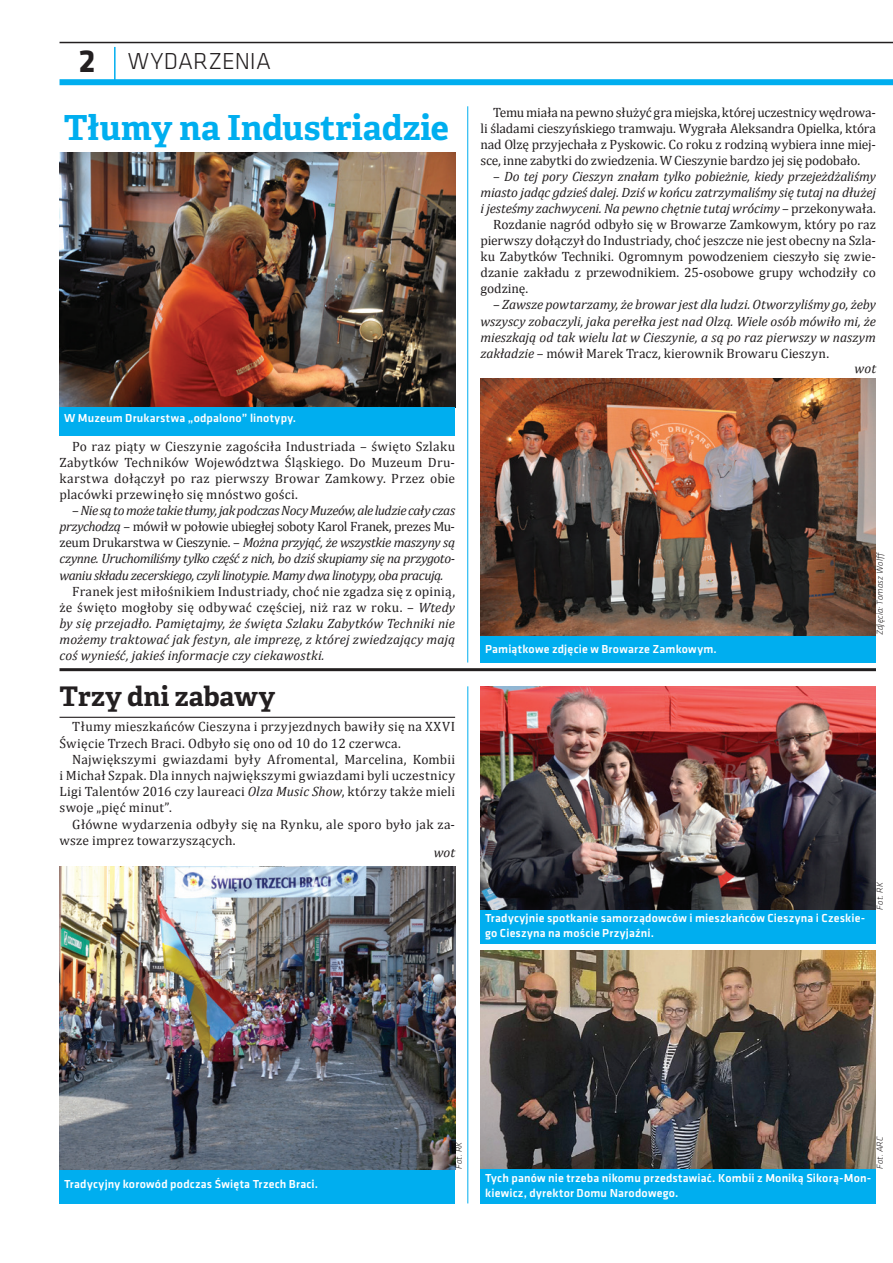
<style>
.page{position:relative;width:893px;height:1263px;background:#fff}
.page>*{position:absolute;margin:0;border:0;box-sizing:border-box;transform-origin:0 0}
.t1{font:700 34.5px "Adelle Basic";color:#00aeef}
.t2{font:700 27px "Adelle Basic";color:#231f20}
.t3{font:300 24px "Klavika";letter-spacing:.005em;color:#231f20}
.t4{font:13.5px/16.2px "Cambria";letter-spacing:.005em;color:#231f20;text-align:justify}
.t5{font:italic 13.5px/16px "Cambria";letter-spacing:-.005em;color:#231f20;text-align:justify}
.t6{font:500 12px/14.4px "Klavika";letter-spacing:.015em;color:#fff}
.t7{font:italic 300 9px "Klavika";letter-spacing:.015em;color:#231f20}
.s1{font-weight:700;font-size:33px}
.s2{font-style:normal}
.s3{font-style:italic}
</style>
<div class="page">
<hr style="left:114px;top:47px;width:2px;height:35px;background:#00aeef">
<div style="left:60px;top:79px;width:833px;height:6px;background:#00aeef"></div>
<hr style="left:60px;top:42px;width:833px;height:1px;background:#231f20">
<hr style="left:467px;top:106px;width:1px;height:556px;background:#00aeef">
<img style="left:60px;top:152px;width:395px;height:255px">
<div style="left:60px;top:407px;width:395px;height:29px;background:#00aeef"></div>
<hr style="left:60px;top:717px;width:395px;height:1px;background:#231f20">
<img style="left:480px;top:951px;width:396px;height:218px">
<div style="left:480px;top:1169px;width:396px;height:34px;background:#00aeef"></div>
<div style="left:60px;top:1169px;width:395px;height:34px;background:#00aeef"></div>
<div style="left:480px;top:635px;width:396px;height:27px;background:#00aeef"></div>
<hr style="left:60px;top:668px;width:816px;height:3px;background:#231f20">
<div style="left:480px;top:909px;width:396px;height:34px;background:#00aeef"></div>
<img style="left:480px;top:378px;width:396px;height:257px">
<img style="left:60px;top:866px;width:395px;height:303px">
<img style="left:480px;top:686px;width:396px;height:223px">
<hr style="left:467px;top:686px;width:1px;height:517px;background:#00aeef">
<h3 class="t3" style="left:79px;top:46px;width:194px"><span class="s1">2</span> WYDARZENIA</h3>
<h1 class="t1" style="left:64px;top:105px;width:387px">Tłumy na Industriadzie</h1>
<p class="t6" style="left:64px;top:411px;width:234px">W Muzeum Drukarstwa „odpalono” linotypy.</p>
<p class="t4" style="left:60px;top:438px;width:397px;text-indent:13px">Po raz piąty w Cieszynie zagościła Industriada – święto Szlaku Zabytków Techników Województwa Śląskiego. Do Muzeum Dru&shy;karstwa dołączył po raz pierwszy Browar Zamkowy. Przez obie placówki przewinęło się mnóstwo gości.</p>
<p class="t5" style="left:60px;top:502px;width:397px;text-indent:13px"><span class="s2">–</span> Nie są to może takie tłumy, jak podczas Nocy Muzeów, ale ludzie cały czas przychodzą <span class="s2">– mówił w połowie ubiegłej soboty Karol Franek, prezes Mu&shy;zeum Drukarstwa w Cieszynie. –</span> Można przyjąć, że wszystkie maszyny są czynne. Uruchomiliśmy tylko część z nich, bo dziś skupiamy się na przygoto&shy;waniu składu zecerskiego, czyli linotypie. Mamy dwa linotypy, oba pracują.</p>
<p class="t5" style="left:60px;top:583px;width:397px;text-indent:13px"><span class="s2">Franek jest miłośnikiem Industriady, choć nie zgadza się z opinią, że święto mogłoby się odbywać częściej, niż raz w roku. –</span> Wtedy by się przejadło. Pamiętajmy, że święta Szlaku Zabytków Techniki nie możemy traktować jak festyn, ale imprezę, z której zwiedzający mają coś wynieść, jakieś informacje czy ciekawostki.</p>
<h2 class="t2" style="left:60px;top:679px;width:217px">Trzy dni zabawy</h2>
<p class="t4" style="left:60px;top:718px;width:397px;text-indent:13px">Tłumy mieszkańców Cieszyna i przyjezdnych bawiły się na XXVI<br>Święcie Trzech Braci. Odbyło się ono od 10 do 12 czerwca.</p>
<p class="t4" style="left:60px;top:751px;width:397px;text-indent:13px">Największymi gwiazdami były Afromental, Marcelina, Kombii i Michał Szpak. Dla innych największymi gwiazdami byli uczestnicy Ligi Talentów 2016 czy laureaci <span class="s3">Olza Music Show</span>, którzy także mieli swoje „pięć minut”.</p>
<p class="t4" style="left:60px;top:816px;width:397px;text-indent:13px">Główne wydarzenia odbyły się na Rynku, ale sporo było jak za&shy;wsze imprez towarzyszących.</p>
<p class="t5" style="left:434px;top:844px;width:23px">wot</p>
<p class="t4" style="left:480px;top:104px;width:397px;text-indent:13px">Temu miała na pewno służyć gra miejska, której uczestnicy wędrowa&shy;li śladami cieszyńskiego tramwaju. Wygrała Aleksandra Opielka, która nad Olzę przyjechała z Pyskowic. Co roku z rodziną wybiera inne miej&shy;sce, inne zabytki do zwiedzenia. W Cieszynie bardzo jej się podobało.</p>
<p class="t5" style="left:493px;top:168px;width:384px"><span class="s2">–</span> Do tej pory Cieszyn znałam tylko pobieżnie, kiedy przejeżdżaliśmy</p>
<p class="t5" style="left:480px;top:184px;width:397px">miasto jadąc gdzieś dalej. Dziś w końcu zatrzymaliśmy się tutaj na dłużej</p>
<p class="t5" style="left:480px;top:200px;width:397px">i jesteśmy zachwyceni. Na pewno chętnie tutaj wrócimy <span class="s2">– przekonywała.</span></p>
<p class="t4" style="left:493px;top:216px;width:384px">Rozdanie nagród odbyło się w Browarze Zamkowym, który po raz</p>
<p class="t4" style="left:480px;top:232px;width:397px">pierwszy dołączył do Industriady, choć jeszcze nie jest obecny na Szla-</p>
<p class="t4" style="left:480px;top:249px;width:397px">ku Zabytków Techniki. Ogromnym powodzeniem cieszyło się zwie-</p>
<p class="t4" style="left:480px;top:265px;width:397px">dzanie zakładu z przewodnikiem. 25-osobowe grupy wchodziły co</p>
<p class="t4" style="left:480px;top:281px;width:49px">godzinę.</p>
<p class="t5" style="left:493px;top:296px;width:384px"><span class="s2">–</span> Zawsze powtarzamy, że browar jest dla ludzi. Otworzyliśmy go, żeby</p>
<p class="t5" style="left:480px;top:313px;width:397px">wszyscy zobaczyli, jaka perełka jest nad Olzą. Wiele osób mówiło mi, że</p>
<p class="t5" style="left:480px;top:329px;width:397px">mieszkają od tak wielu lat w Cieszynie, a są po raz pierwszy w naszym</p>
<p class="t4" style="left:480px;top:345px;width:350px"><span class="s3">zakładzie</span> – mówił Marek Tracz, kierownik Browaru Cieszyn.</p>
<p class="t5" style="left:855px;top:360px;width:23px">wot</p>
<p class="t6" style="left:485px;top:642px;width:233px">Pamiątkowe zdjęcie w Browarze Zamkowym.</p>
<p class="t7" style="left:874px;top:635px;width:85px;rotate:-90deg">Zdjęcia: Tomasz Wolff</p>
<p class="t6" style="left:485px;top:911px;width:382px">Tradycyjnie spotkanie samorządowców i mieszkańców Cieszyna i Czeskie&shy;go Cieszyna na moście Przyjaźni.</p>
<p class="t7" style="left:874px;top:909px;width:29px;rotate:-90deg">Fot. RK</p>
<p class="t6" style="left:64px;top:1177px;width:256px">Tradycyjny korowód podczas Święta Trzech Braci.</p>
<p class="t7" style="left:453px;top:1169px;width:29px;rotate:-90deg">Fot. RK</p>
<p class="t7" style="left:874px;top:1169px;width:34px;rotate:-90deg">Fot. ARC</p>
<p class="t6" style="left:485px;top:1171px;width:388px">Tych panów nie trzeba nikomu przedstawiać. Kombii z Moniką Sikorą-Mon&shy;kiewicz, dyrektor Domu Narodowego.</p>
</div>
